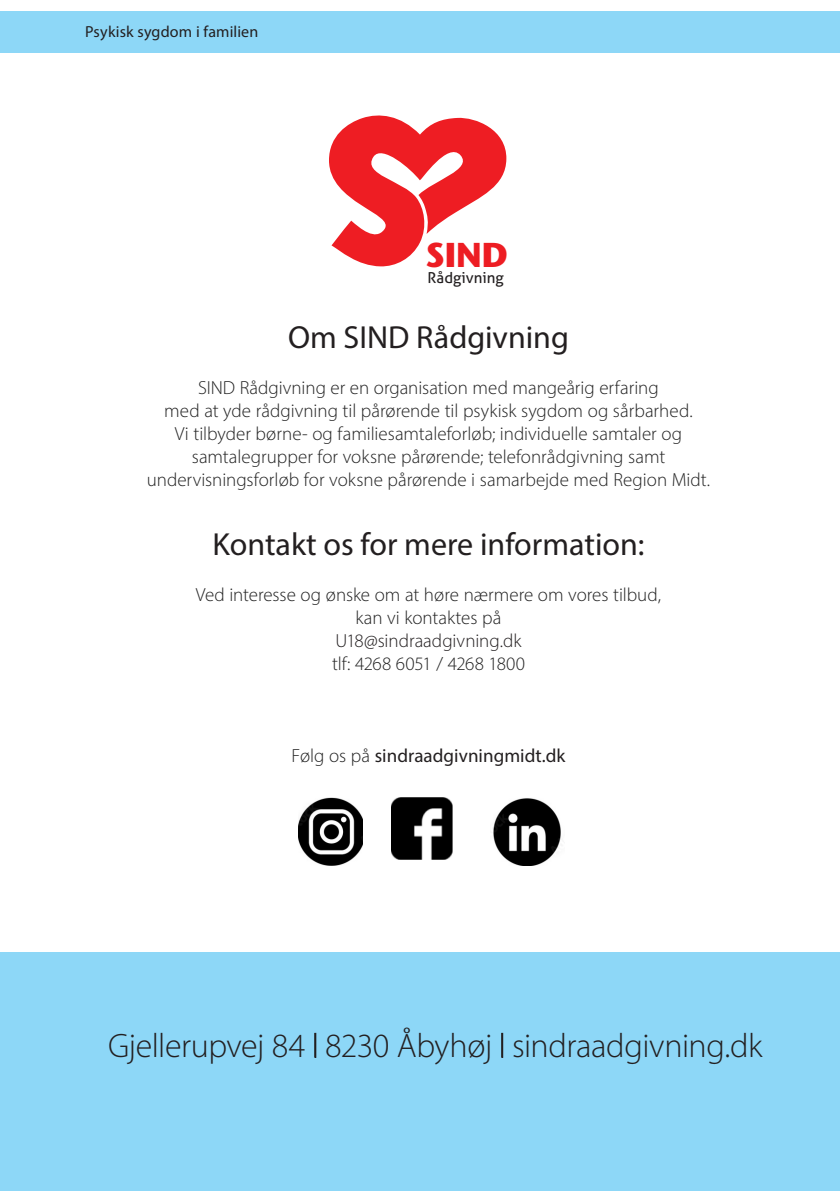
<style>
.page{position:relative;width:840px;height:1191px;background:#fff}
.page>*{position:absolute;margin:0;border:0;box-sizing:border-box;transform-origin:0 0}
.t1{font:700 34.4px "Stone Sans";color:#ed1d23}
.Forside_underrubrik{font:300 34px "Myriad Pro";letter-spacing:-.015em;color:#231f20}
.overskrift_2_regula{font:32px "Myriad Pro";color:#231f20}
.t2{font:24px "Myriad Pro";color:#231f20}
._1-brødtekst_uden_in{font:300 19px/23px "Myriad Pro";color:#222;text-align:center}
._1-brødtekst_uden_in-2{font:19px "Myriad Pro";color:#231f20}
.t3{font:16px "Myriad Pro";letter-spacing:.01em;color:#231f20}
.t4{font:15px "Aller";color:#231f20}
.s1{color:#231f20}
.s2{font-weight:300;color:#222}
</style>
<div class="page">
<div style="left:0;top:11px;width:839px;height:42px;background:#8dd7f7"></div>
<div style="left:0;top:952px;width:839px;height:239px;background:#8dd7f7"></div>
<img style="left:391px;top:797px;width:62px;height:63px">
<img style="left:298px;top:797px;width:64px;height:68px">
<img style="left:493px;top:798px;width:68px;height:67px">
<svg style="left:329px;top:115px;width:177px;height:152px"></svg>
<p class="t3" style="left:85px;top:21px;width:175px">Psykisk sygdom i familien</p>
<p class="t1" style="left:425px;top:233px;width:84px">SIND</p>
<p class="t2" style="left:391px;top:264px;width:116px">Rådgivning</p>
<p class="t4" style="left:427px;top:268px;width:78px">Rådgivning</p>
<p class="overskrift_2_regula" style="left:288px;top:318px;width:282px">Om SIND Rådgivning</p>
<p class="_1-brødtekst_uden_in" style="left:147px;top:376px;width:564px">SIND Rådgivning er en organisation med mangeårig erfaring<br>med at yde rådgivning til pårørende til psykisk sygdom og sårbarhed.<br>Vi tilbyder børne- og familiesamtaleforløb; individuelle samtaler og samtalegrupper for voksne pårørende; telefonrådgivning samt undervisningsforløb for voksne pårørende i samarbejde med Region Midt.</p>
<p class="overskrift_2_regula" style="left:212px;top:525px;width:433px">Kontakt os for mere information:</p>
<p class="_1-brødtekst_uden_in" style="left:196px;top:583px;width:466px">Ved interesse og ønske om at høre nærmere om vores tilbud, kan vi kontaktes på<br><span class="s1">U18@sindraadgivning.dk<br></span>tlf: 4268 6051 / 4268 1800</p>
<p class="_1-brødtekst_uden_in-2" style="left:291px;top:744px;width:275px"><span class="s2">Følg os på</span> sindraadgivningmidt.dk</p>
<p class="Forside_underrubrik" style="left:108px;top:1025px;width:655px">Gjellerupvej 84 <sup>|</sup> 8230 Åbyhøj <sup>|</sup> sindraadgivning.dk</p>
</div>
